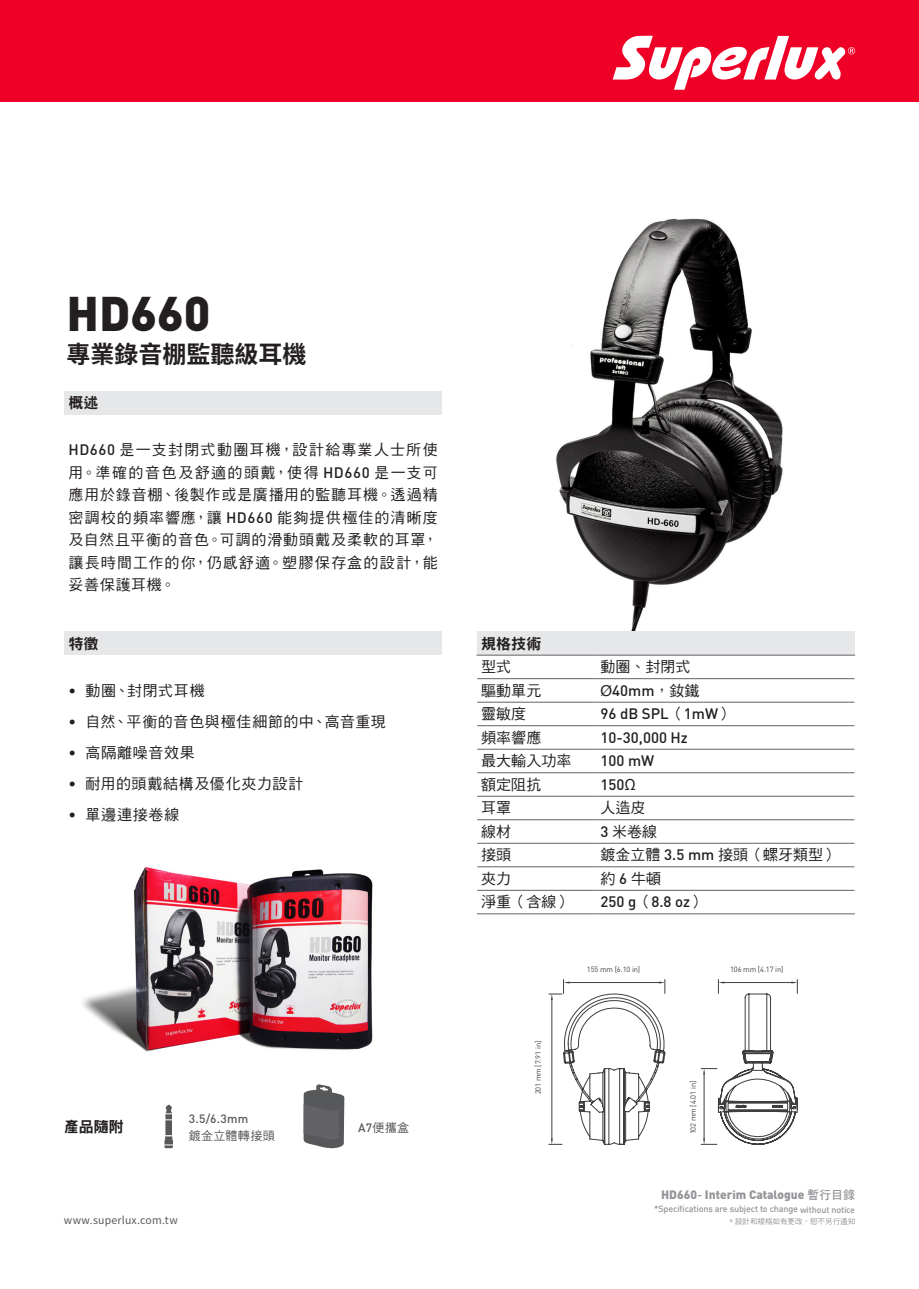
<style>
.page{position:relative;width:919px;height:1289px;background:#fff}
.page>*{position:absolute;margin:0;border:0;box-sizing:border-box;transform-origin:0 0}
.t1{font:900 48px "DIN";color:#231f20}
.t2{font:700 24px "Noto Sans CJ Ktc";color:#231f20}
.t3{font:15px/22.5px "DF Hei Std W5";letter-spacing:.04em;color:#231f20;text-align:justify}
.t4{font:500 15px "DIN Pro";color:#231f20}
.t5{font:15px "DF Hei Std W5";color:#231f20}
.t6{font:15px "DF Hei Std W9";color:#231f20}
.t7{font:900 12px "DIN";color:#939598}
.t8{font:500 12px/16.5px "DIN Pro";color:#57585a}
.t9{font:12px "DF Hei Std W5";color:#57585a}
.t10{font:10.5px "Noto Sans CJ Ktc";letter-spacing:.02em;color:#57585a}
.t11{font:500 9px "DIN";letter-spacing:-.015em;color:#939598}
.dimension{font:7.5px "DIN";letter-spacing:-.015em;color:#3e3e3f}
.t12{font:7.5px "DF Hei Std W5";color:#939598}
.s1{font-family:"DIN Pro";font-weight:500}
.s2{font-family:"DF Hei Std W5";font-weight:400}
.s3{font-family:"Helvetica";font-weight:400}
.s4{font-family:"Noto Sans CJ Ksc";font-weight:400}
.s5{font-family:"DF Hei Std W7";font-weight:400}
.s6{font-family:"DIN Pro"}
</style>
<div class="page">
<img style="left:438px;top:218px;width:345px;height:413px">
<div style="left:0;top:0;width:918px;height:102px;background:#ef0027"></div>
<svg style="left:612px;top:36px;width:243px;height:54px"></svg>
<div style="left:477px;top:631px;width:377px;height:24px;background:#e6e7e9"></div>
<hr style="left:476px;top:655px;width:120px;height:1px;background:#636366">
<hr style="left:596px;top:655px;width:259px;height:1px;background:#636366">
<hr style="left:477px;top:678px;width:119px;height:1px;background:#636366">
<hr style="left:596px;top:678px;width:258px;height:1px;background:#636366">
<hr style="left:477px;top:702px;width:119px;height:1px;background:#636366">
<hr style="left:596px;top:702px;width:258px;height:1px;background:#636366">
<hr style="left:477px;top:725px;width:119px;height:1px;background:#636366">
<hr style="left:596px;top:725px;width:258px;height:1px;background:#636366">
<hr style="left:477px;top:749px;width:119px;height:1px;background:#636366">
<hr style="left:596px;top:749px;width:258px;height:1px;background:#636366">
<hr style="left:477px;top:772px;width:119px;height:1px;background:#636366">
<hr style="left:596px;top:772px;width:258px;height:1px;background:#636366">
<hr style="left:477px;top:796px;width:119px;height:1px;background:#636366">
<hr style="left:596px;top:796px;width:258px;height:1px;background:#636366">
<hr style="left:477px;top:819px;width:119px;height:1px;background:#636366">
<hr style="left:596px;top:819px;width:258px;height:1px;background:#636366">
<hr style="left:477px;top:843px;width:119px;height:1px;background:#636366">
<hr style="left:596px;top:843px;width:258px;height:1px;background:#636366">
<hr style="left:477px;top:866px;width:119px;height:1px;background:#636366">
<hr style="left:596px;top:866px;width:258px;height:1px;background:#636366">
<hr style="left:477px;top:890px;width:119px;height:1px;background:#636366">
<hr style="left:596px;top:890px;width:258px;height:1px;background:#636366">
<hr style="left:477px;top:913px;width:119px;height:1px;background:#636366">
<hr style="left:596px;top:913px;width:258px;height:1px;background:#636366">
<div style="left:64px;top:391px;width:378px;height:23px;background:#e6e7e9"></div>
<img style="left:82px;top:867px;width:291px;height:185px">
<svg style="left:165px;top:1104px;width:7px;height:15px"></svg>
<svg style="left:164px;top:1136px;width:9px;height:12px"></svg>
<div style="left:165px;top:1120px;width:7px;height:15px;background:#57585a"></div>
<svg style="left:303px;top:1084px;width:41px;height:65px"></svg>
<svg style="left:549px;top:979px;width:249px;height:166px"></svg>
<div style="left:64px;top:631px;width:378px;height:24px;background:#e6e7e9"></div>
<p class="t1" style="left:66px;top:281px;width:145px">HD660</p>
<p class="t2" style="left:66px;top:341px;width:242px">專業錄音棚監聽級耳機</p>
<p class="t6" style="left:69px;top:394px;width:31px">概述</p>
<p class="t3" style="left:69px;top:438px;width:370px"><span class="s1">HD660</span> 是一支封閉式動圈耳機，設計給專業人士所使用。準確的音色及舒適的頭戴，使得 <span class="s1">HD660</span> 是一支可應用於錄音棚、後製作或是廣播用的監聽耳機。透過精密調校的頻率響應，讓 <span class="s1">HD660</span> 能夠提供極佳的清晰度及自然且平衡的音色。可調的滑動頭戴及柔軟的耳罩，讓長時間工作的你，仍感舒適。塑膠保存盒的設計，能妥善保護耳機。</p>
<p class="t6" style="left:69px;top:635px;width:31px">特徵</p>
<p class="t3" style="left:69px;top:679px;width:138px"><span class="s1">•</span> 動圈、封閉式耳機</p>
<p class="t3" style="left:69px;top:710px;width:319px"><span class="s1">•</span> 自然、平衡的音色與極佳細節的中、高音重現</p>
<p class="t3" style="left:69px;top:741px;width:128px"><span class="s1">•</span> 高隔離噪音效果</p>
<p class="t3" style="left:69px;top:772px;width:236px"><span class="s1">•</span> 耐用的頭戴結構及優化夾力設計</p>
<p class="t3" style="left:69px;top:803px;width:112px"><span class="s1">•</span> 單邊連接卷線</p>
<p class="t6" style="left:64px;top:1118px;width:61px">產品隨附</p>
<p class="t8" style="left:189px;top:1110px;width:87px">3.5/6.3mm<br><span class="s2">鍍金立體轉接頭</span></p>
<p class="t9" style="left:358px;top:1120px;width:52px"><span class="s1">A7</span>便攜盒</p>
<p class="t10" style="left:64px;top:1214px;width:115px">www.superlux.com.tw</p>
<p class="t6" style="left:481px;top:635px;width:61px">規格技術</p>
<p class="t3" style="left:481px;top:655px;width:31px">型式</p>
<p class="t3" style="left:600px;top:655px;width:91px">動圈、封閉式</p>
<p class="t3" style="left:481px;top:679px;width:61px">驅動單元</p>
<p class="t4" style="left:600px;top:680px;width:100px"><span class="s3">Ø</span>40mm<span class="s2">，釹鐵</span></p>
<p class="t3" style="left:481px;top:702px;width:46px">靈敏度</p>
<p class="t4" style="left:600px;top:703px;width:134px">96 dB SPL<span class="s2">（</span>1mW<span class="s2">）</span></p>
<p class="t3" style="left:481px;top:726px;width:61px">頻率響應</p>
<p class="t4" style="left:600px;top:727px;width:89px">10-30,000 Hz</p>
<p class="t3" style="left:481px;top:749px;width:91px">最大輸入功率</p>
<p class="t4" style="left:600px;top:750px;width:55px">100 mW</p>
<p class="t3" style="left:481px;top:773px;width:61px">額定阻抗</p>
<p class="t4" style="left:600px;top:774px;width:37px">150<span class="s4">Ω</span></p>
<p class="t3" style="left:481px;top:796px;width:31px">耳罩</p>
<p class="t3" style="left:600px;top:796px;width:46px">人造皮</p>
<p class="t3" style="left:481px;top:820px;width:31px">線材</p>
<p class="t3" style="left:600px;top:820px;width:58px"><span class="s1">3</span> 米卷線</p>
<p class="t3" style="left:481px;top:843px;width:31px">接頭</p>
<p class="t5" style="left:600px;top:847px;width:239px">鍍金立體 <span class="s1">3.5 mm</span> 接頭（螺牙類型）</p>
<p class="t3" style="left:481px;top:867px;width:31px">夾力</p>
<p class="t3" style="left:600px;top:867px;width:62px">約<span class="s1">6</span>牛頓</p>
<p class="t3" style="left:481px;top:890px;width:91px">淨重（含線）</p>
<p class="t4" style="left:600px;top:891px;width:106px">250 g<span class="s2">（</span>8.8 oz<span class="s2">）</span></p>
<p class="dimension" style="left:533px;top:1094px;width:55px;rotate:-90deg">201 mm [7.91 in]</p>
<p class="dimension" style="left:586px;top:965px;width:55px">155 mm [6.10 in]</p>
<p class="dimension" style="left:730px;top:965px;width:55px">106 mm [4.17 in]</p>
<p class="dimension" style="left:688px;top:1134px;width:55px;rotate:-90deg">102 mm [4.01 in]</p>
<p class="t7" style="left:661px;top:1186px;width:195px">HD660<span class="s1">-</span> Interim Catalogue <span class="s5">暫行目錄</span></p>
<p class="t11" style="left:654px;top:1203px;width:202px">*Specifications are subject to change <span class="s6">without notice</span></p>
<p class="t12" style="left:729px;top:1217px;width:127px">* 設計和規格如有更改，恕不另行通知</p>
</div>
